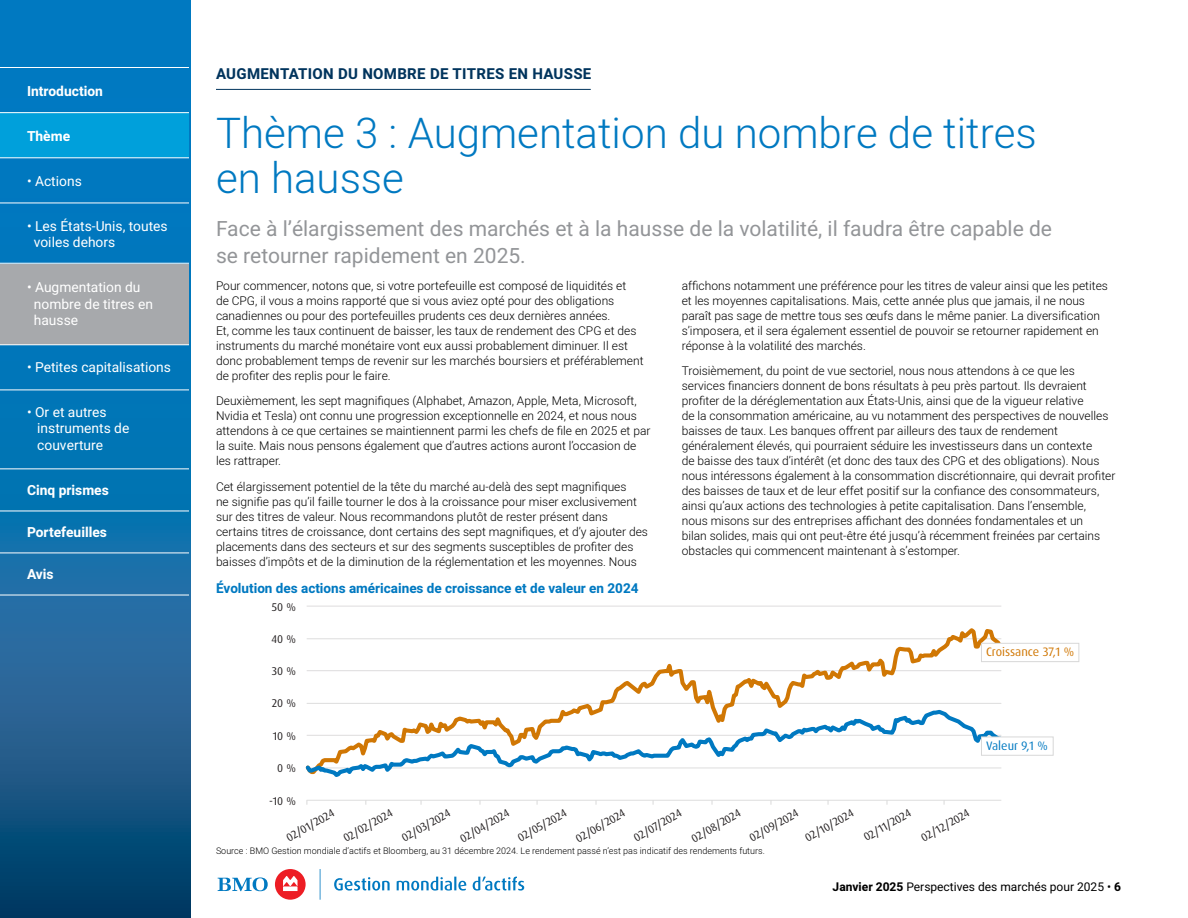
<style>
.page{position:relative;width:1188px;height:918px;background:#fff}
.page>*{position:absolute;margin:0;border:0;box-sizing:border-box;transform-origin:0 0}
.Heading_1{font:300 42px/45px "Heebo";color:#0079c1}
.Paragraph_1{font:21px/27px "Heebo";color:#939598}
.Heading_2{font:700 15px "Heebo";letter-spacing:.02em;color:#00345d}
.t1{font:13.8px "Heebo";color:#fff}
.t2{font:700 13.8px "Heebo";color:#fff}
.t3{font:700 13.5px "Heebo";color:#0079c1}
.t4{font:12.3px "Dax Pro";color:#d07704}
.t5{font:12.3px "Dax Pro";color:#0079c1}
.t6{font:300 12px/15px "Heebo";color:#000}
.t7{font:12px "Heebo";color:#000}
.t8{font:11.25px "Dax Pro";color:#231f20}
.t9{font:300 9px "Heebo";color:#000}
.s1{font-weight:700}
</style>
<div class="page">
<div style="left:275px;top:869px;width:31px;height:31px;background:#ed1d24;border-radius:50%"></div>
<svg style="left:283px;top:876px;width:15px;height:15px"></svg>
<svg style="left:320px;top:869px;width:1px;height:31px"></svg>
<svg style="left:218px;top:877px;width:50px;height:14px"></svg>
<svg style="left:334px;top:877px;width:56px;height:14px"></svg>
<svg style="left:473px;top:876px;width:51px;height:15px"></svg>
<svg style="left:397px;top:877px;width:69px;height:14px"></svg>
<svg style="left:0;top:0;width:190px;height:918px;background:#0e6aa4"></svg>
<hr style="left:216px;top:89px;width:375px;height:1px;background:#00345d">
<hr style="left:307px;top:800px;width:694px;height:1px;background:#231f20">
<hr style="left:307px;top:606px;width:694px;height:1px;background:#231f20">
<svg style="left:307px;top:628px;width:698px;height:109px"></svg>
<svg style="left:305px;top:707px;width:699px;height:70px"></svg>
<div style="left:981px;top:643px;width:98px;height:19px;background:#fff"></div>
<div style="left:981px;top:643px;width:98px;height:19px;border:1px solid #d8d8d8"></div>
<div style="left:981px;top:737px;width:72px;height:18px;background:#fff"></div>
<div style="left:981px;top:737px;width:72px;height:19px;border:1px solid #d8d8d8"></div>
<hr style="left:0;top:67px;width:189px;height:1px;background:#fff">
<div style="left:0;top:264px;width:189px;height:81px;background:#a7a9ac"></div>
<div style="left:0;top:112px;width:189px;height:46px;background:#00a0db"></div>
<hr style="left:0;top:112px;width:189px;height:1px;background:#fff">
<hr style="left:0;top:158px;width:189px;height:1px;background:#fff">
<hr style="left:0;top:203px;width:189px;height:1px;background:#fff">
<hr style="left:0;top:390px;width:189px;height:1px;background:#fff">
<hr style="left:0;top:553px;width:189px;height:1px;background:#fff">
<hr style="left:0;top:595px;width:189px;height:1px;background:#fff">
<hr style="left:0;top:263px;width:189px;height:1px;background:#fff">
<hr style="left:0;top:345px;width:189px;height:1px;background:#fff">
<hr style="left:0;top:469px;width:189px;height:1px;background:#fff">
<hr style="left:0;top:511px;width:189px;height:1px;background:#fff">
<p class="t2" style="left:27px;top:81px;width:77px">Introduction</p>
<p class="t2" style="left:27px;top:126px;width:45px">Thème</p>
<p class="t1" style="left:27px;top:171px;width:56px">• Actions</p>
<p class="t1" style="left:27px;top:216px;width:142px">• Les États-Unis, toutes</p>
<p class="t1" style="left:34px;top:233px;width:83px">voiles dehors</p>
<p class="t1" style="left:27px;top:278px;width:115px">• Augmentation du</p>
<p class="t1" style="left:34px;top:294px;width:121px">nombre de titres en</p>
<p class="t1" style="left:34px;top:311px;width:46px">hausse</p>
<p class="t1" style="left:27px;top:357px;width:146px">• Petites capitalisations</p>
<p class="t1" style="left:27px;top:402px;width:81px">• Or et autres</p>
<p class="t1" style="left:37px;top:419px;width:94px">instruments de</p>
<p class="t1" style="left:37px;top:435px;width:67px">couverture</p>
<p class="t2" style="left:27px;top:480px;width:83px">Cinq prismes</p>
<p class="t2" style="left:27px;top:522px;width:82px">Portefeuilles</p>
<p class="t2" style="left:27px;top:564px;width:28px">Avis</p>
<p class="Heading_2" style="left:216px;top:63px;width:377px">AUGMENTATION DU NOMBRE DE TITRES EN HAUSSE</p>
<p class="Heading_1" style="left:216px;top:110px;width:822px">Thème 3 : Augmentation du nombre de titres en hausse</p>
<p class="Paragraph_1" style="left:216px;top:215px;width:838px">Face à l’élargissement des marchés et à la hausse de la volatilité, il faudra être capable de se retourner rapidement en 2025.</p>
<p class="t6" style="left:216px;top:278px;width:429px">Pour commencer, notons que, si votre portefeuille est composé de liquidités et<br>de CPG, il vous a moins rapporté que si vous aviez opté pour des obligations canadiennes ou pour des portefeuilles prudents ces deux dernières années.<br>Et, comme les taux continuent de baisser, les taux de rendement des CPG et des instruments du marché monétaire vont eux aussi probablement diminuer. Il est donc probablement temps de revenir sur les marchés boursiers et préférablement de profiter des replis pour le faire.</p>
<p class="t6" style="left:216px;top:393px;width:436px">Deuxièmement, les sept magnifiques (Alphabet, Amazon, Apple, Meta, Microsoft, Nvidia et Tesla) ont connu une progression exceptionnelle en 2024, et nous nous attendons à ce que certaines se maintiennent parmi les chefs de file en 2025 et par la suite. Mais nous pensons également que d’autres actions auront l’occasion de les rattraper.</p>
<p class="t6" style="left:216px;top:479px;width:434px">Cet élargissement potentiel de la tête du marché au-delà des sept magnifiques<br>ne signifie pas qu’il faille tourner le dos à la croissance pour miser exclusivement sur des titres de valeur. Nous recommandons plutôt de rester présent dans certains titres de croissance, dont certains des sept magnifiques, et d’y ajouter des placements dans des secteurs et sur des segments susceptibles de profiter des baisses d’impôts et de la diminution de la réglementation et les moyennes. Nous</p>
<p class="t3" style="left:216px;top:579px;width:424px">Évolution des actions américaines de croissance et de valeur en 2024</p>
<p class="t8" style="left:272px;top:600px;width:26px">50 %</p>
<p class="t8" style="left:272px;top:632px;width:26px">40 %</p>
<p class="t8" style="left:272px;top:664px;width:26px">30 %</p>
<p class="t8" style="left:272px;top:696px;width:26px">20 %</p>
<p class="t6" style="left:682px;top:278px;width:428px">affichons notamment une préférence pour les titres de valeur ainsi que les petites et les moyennes capitalisations. Mais, cette année plus que jamais, il ne nous paraît pas sage de mettre tous ses œufs dans le même panier. La diversification s’imposera, et il sera également essentiel de pouvoir se retourner rapidement en réponse à la volatilité des marchés.</p>
<p class="t6" style="left:682px;top:363px;width:435px">Troisièmement, du point de vue sectoriel, nous nous attendons à ce que les services financiers donnent de bons résultats à peu près partout. Ils devraient profiter de la déréglementation aux États-Unis, ainsi que de la vigueur relative<br>de la consommation américaine, au vu notamment des perspectives de nouvelles baisses de taux. Les banques offrent par ailleurs des taux de rendement généralement élevés, qui pourraient séduire les investisseurs dans un contexte<br>de baisse des taux d’intérêt (et donc des taux des CPG et des obligations). Nous nous intéressons également à la consommation discrétionnaire, qui devrait profiter des baisses de taux et de leur effet positif sur la confiance des consommateurs, ainsi qu’aux actions des technologies à petite capitalisation. Dans l’ensemble,<br>nous misons sur des entreprises affichant des données fondamentales et un<br>bilan solides, mais qui ont peut-être été jusqu’à récemment freinées par certains obstacles qui commencent maintenant à s’estomper.</p>
<p class="t4" style="left:986px;top:644px;width:90px">Croissance 37,1 %</p>
<p class="t8" style="left:273px;top:729px;width:25px">10 %</p>
<p class="t8" style="left:277px;top:761px;width:20px">0 %</p>
<p class="t8" style="left:269px;top:794px;width:28px">-10 %</p>
<p class="t8" style="left:283px;top:832px;width:55px;rotate:-30deg">02/01/2024</p>
<p class="t8" style="left:341px;top:833px;width:56px;rotate:-30deg">02/02/2024</p>
<p class="t8" style="left:399px;top:833px;width:56px;rotate:-30deg">02/03/2024</p>
<p class="t8" style="left:457px;top:833px;width:56px;rotate:-30deg">02/04/2024</p>
<p class="t8" style="left:515px;top:833px;width:56px;rotate:-30deg">02/05/2024</p>
<p class="t8" style="left:573px;top:833px;width:56px;rotate:-30deg">02/06/2024</p>
<p class="t8" style="left:631px;top:832px;width:55px;rotate:-30deg">02/07/2024</p>
<p class="t8" style="left:689px;top:833px;width:56px;rotate:-30deg">02/08/2024</p>
<p class="t8" style="left:747px;top:833px;width:56px;rotate:-30deg">02/09/2024</p>
<p class="t8" style="left:802px;top:833px;width:55px;rotate:-30deg">02/10/2024</p>
<p class="t8" style="left:861px;top:832px;width:54px;rotate:-30deg">02/11/2024</p>
<p class="t8" style="left:918px;top:832px;width:55px;rotate:-30deg">02/12/2024</p>
<p class="t9" style="left:216px;top:844px;width:550px">Source : BMO Gestion mondiale d’actifs et Bloomberg, au 31 décembre 2024. Le rendement passé n’est pas indicatif des rendements futurs.</p>
<p class="t5" style="left:986px;top:738px;width:63px">Valeur 9,1 %</p>
<p class="t7" style="left:833px;top:878px;width:290px"><span class="s1">Janvier 2025</span> Perspectives des marchés pour 2025 • <span class="s1">6</span></p>
</div>
